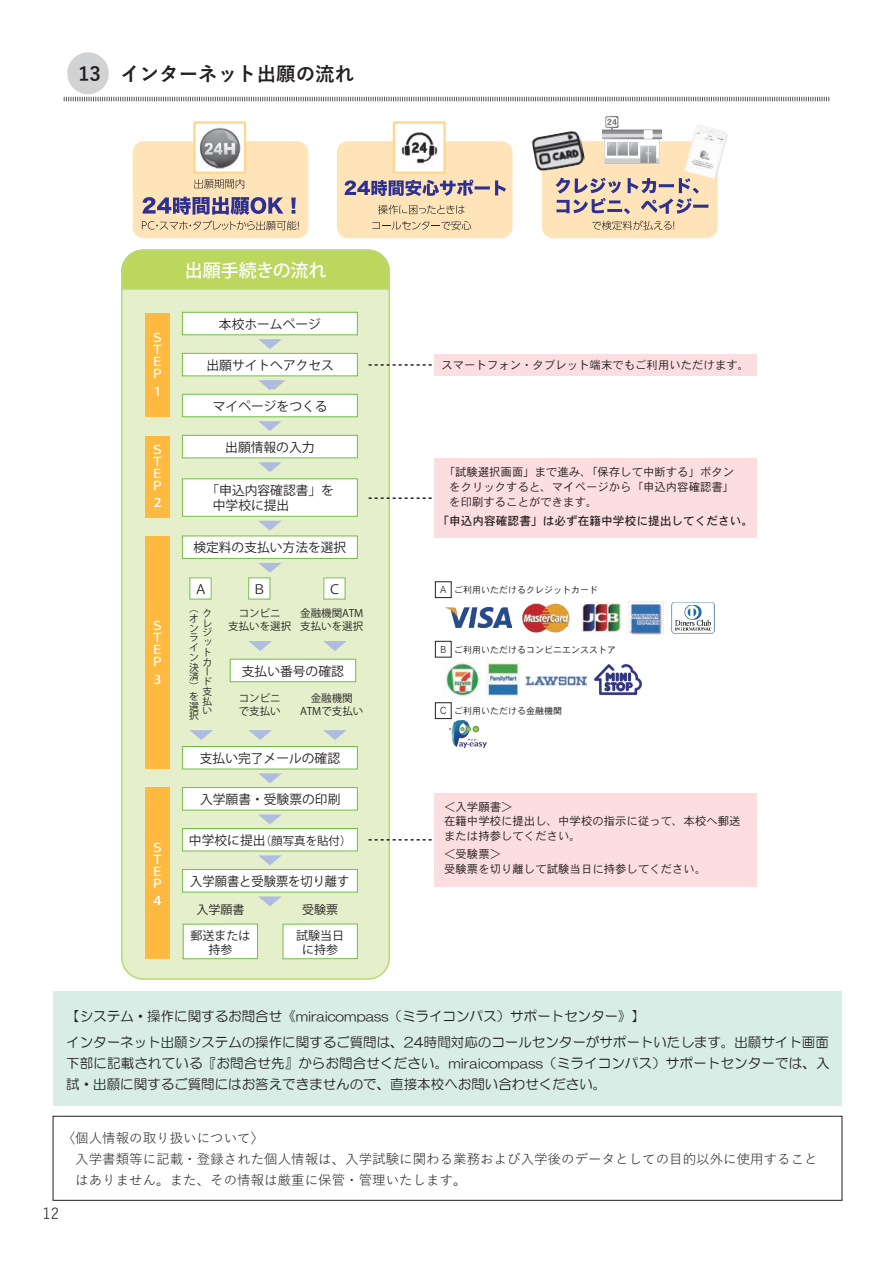
<style>
.page{position:relative;width:893px;height:1263px;background:#fff}
.page>*{position:absolute;margin:0;border:0;box-sizing:border-box;transform-origin:0 0}
.t1{font:700 19.5px "Yu Gothic";color:#231f20}
.t2{font:500 18px "Koz Go Pro";letter-spacing:-.01em;color:#fff}
.t3{font:15px "Yu Gothic";color:#231f20}
.t4{font:13.5px/25.5px "HG Maru Gothic MPRO";color:#231f20}
.t5{font:13.5px/21px "Yu Gothic";color:#231f20}
.t6{font:12.75px/15.3px "Koz Go Pro";color:#231f20;text-align:center}
.t7{font:12.75px "Koz Go Pro";color:#231f20;scale:.96 1}
.t8{font:12px/13.5px "Koz Go Pro";color:#231f20;text-align:center}
.t9{font:500 12px/12px "Koz Go Pro";color:#fff;text-align:justify}
.t10{font:11.7px "DFHS Gothic W5 WIN RKSJ H";color:#231f20}
.t11{font:11.55px "Koz Go Pro";color:#231f20}
.t12{font:11.4px/14.2px "DFHS Gothic W3 WIN RKSJ H";color:#231f20}
.t13{font:10.5px/12.6px "Koz Go Pro";color:#231f20;text-align:center}
.t14{font:9.75px/9.8px "Koz Go Pro";color:#231f20;text-align:justify}
.t15{font:9px "DFHS Gothic W3 WIN RKSJ H";color:#231f20}
.s1{font-size:48.75px;color:#d1d2d4}
.s2{font-size:12.75px}
.s3{font-size:9.9px}
</style>
<div class="page">
<div style="left:435px;top:354px;width:322px;height:22px;background:#fcdee1"></div>
<div style="left:435px;top:458px;width:322px;height:79px;background:#fcdee1"></div>
<div style="left:435px;top:793px;width:322px;height:93px;background:#fcdee1"></div>
<div style="left:122px;top:250px;width:267px;height:729px;background:#e5efcb;border-radius:21px"></div>
<div style="left:121px;top:250px;width:269px;height:730px;border:2px solid #bad874;border-radius:21px"></div>
<div style="left:182px;top:312px;width:175px;height:23px;background:#fff"></div>
<div style="left:182px;top:312px;width:176px;height:23px;border:1px solid #71bf44"></div>
<div style="left:182px;top:353px;width:175px;height:23px;background:#fff"></div>
<div style="left:182px;top:353px;width:176px;height:23px;border:1px solid #71bf44"></div>
<div style="left:182px;top:394px;width:175px;height:23px;background:#fff"></div>
<div style="left:182px;top:394px;width:176px;height:23px;border:1px solid #71bf44"></div>
<div style="left:182px;top:435px;width:175px;height:23px;background:#fff"></div>
<div style="left:182px;top:435px;width:176px;height:23px;border:1px solid #71bf44"></div>
<div style="left:182px;top:746px;width:175px;height:23px;background:#fff"></div>
<div style="left:182px;top:746px;width:176px;height:23px;border:1px solid #71bf44"></div>
<div style="left:182px;top:787px;width:175px;height:23px;background:#fff"></div>
<div style="left:182px;top:787px;width:176px;height:23px;border:1px solid #71bf44"></div>
<div style="left:182px;top:828px;width:175px;height:23px;background:#fff"></div>
<div style="left:182px;top:828px;width:176px;height:23px;border:1px solid #71bf44"></div>
<div style="left:182px;top:869px;width:175px;height:23px;background:#fff"></div>
<div style="left:182px;top:869px;width:176px;height:23px;border:1px solid #71bf44"></div>
<div style="left:183px;top:924px;width:75px;height:35px;background:#fff"></div>
<div style="left:183px;top:924px;width:75px;height:35px;border:1px solid #71bf44"></div>
<div style="left:283px;top:924px;width:74px;height:35px;background:#fff"></div>
<div style="left:283px;top:924px;width:75px;height:35px;border:1px solid #71bf44"></div>
<div style="left:182px;top:479px;width:175px;height:37px;background:#fff"></div>
<div style="left:182px;top:478px;width:176px;height:39px;border:1px solid #71bf44"></div>
<div style="left:182px;top:536px;width:175px;height:22px;background:#fff"></div>
<div style="left:182px;top:536px;width:176px;height:23px;border:1px solid #71bf44"></div>
<div style="left:190px;top:578px;width:21px;height:21px;background:#fff"></div>
<div style="left:249px;top:578px;width:21px;height:21px;background:#fff"></div>
<div style="left:248px;top:577px;width:22px;height:22px;border:1px solid #71bf44"></div>
<div style="left:324px;top:578px;width:21px;height:21px;background:#fff"></div>
<div style="left:230px;top:659px;width:126px;height:23px;background:#fff"></div>
<div style="left:230px;top:659px;width:126px;height:23px;border:1px solid #71bf44"></div>
<svg style="left:121px;top:249px;width:269px;height:41px;background:#bcd864"></svg>
<div style="left:53px;top:992px;width:789px;height:114px;background:#d7ede6"></div>
<div style="left:53px;top:1116px;width:789px;height:84px;border:1px solid #231f20"></div>
<div style="left:145px;top:313px;width:24px;height:103px;background:#fdb940"></div>
<div style="left:133px;top:141px;width:175px;height:97px;background:#fee4b8;border-radius:11px"></div>
<div style="left:337px;top:141px;width:176px;height:97px;background:#fee4b8;border-radius:11px"></div>
<div style="left:542px;top:141px;width:176px;height:97px;background:#fee4b8;border-radius:11px"></div>
<img style="left:196px;top:127px;width:47px;height:44px">
<div style="left:193px;top:121px;width:53px;height:53px;border:2px solid #fed68e"></div>
<img style="left:396px;top:132px;width:47px;height:39px">
<div style="left:393px;top:121px;width:53px;height:53px;border:2px solid #fed68e"></div>
<img style="left:603px;top:117px;width:58px;height:47px">
<img style="left:531px;top:131px;width:56px;height:47px">
<img style="left:684px;top:125px;width:44px;height:54px">
<svg style="left:142px;top:197px;width:157px;height:33px"></svg>
<svg style="left:194px;top:179px;width:50px;height:9px"></svg>
<svg style="left:345px;top:180px;width:161px;height:16px"></svg>
<svg style="left:372px;top:205px;width:99px;height:25px"></svg>
<svg style="left:555px;top:178px;width:153px;height:36px"></svg>
<svg style="left:592px;top:220px;width:82px;height:10px"></svg>
<div style="left:435px;top:581px;width:17px;height:17px;border:1px solid #231f20"></div>
<div style="left:435px;top:641px;width:17px;height:16px;border:1px solid #231f20"></div>
<div style="left:435px;top:702px;width:17px;height:17px;border:1px solid #231f20"></div>
<svg style="left:258px;top:339px;width:24px;height:10px"></svg>
<svg style="left:258px;top:421px;width:24px;height:10px"></svg>
<svg style="left:258px;top:462px;width:24px;height:10px"></svg>
<svg style="left:258px;top:380px;width:27px;height:10px"></svg>
<svg style="left:258px;top:773px;width:24px;height:10px"></svg>
<svg style="left:258px;top:814px;width:24px;height:10px"></svg>
<svg style="left:258px;top:855px;width:24px;height:10px"></svg>
<svg style="left:258px;top:896px;width:24px;height:10px"></svg>
<svg style="left:259px;top:521px;width:22px;height:10px"></svg>
<svg style="left:259px;top:563px;width:22px;height:10px"></svg>
<svg style="left:323px;top:641px;width:24px;height:10px"></svg>
<svg style="left:249px;top:641px;width:23px;height:10px"></svg>
<svg style="left:323px;top:730px;width:24px;height:10px"></svg>
<svg style="left:249px;top:730px;width:23px;height:10px"></svg>
<svg style="left:190px;top:730px;width:23px;height:10px"></svg>
<svg style="left:369px;top:364px;width:63px;height:2px"></svg>
<svg style="left:369px;top:497px;width:63px;height:2px"></svg>
<svg style="left:369px;top:839px;width:63px;height:1px"></svg>
<div style="left:145px;top:436px;width:24px;height:81px;background:#fdb940"></div>
<div style="left:145px;top:787px;width:24px;height:172px;background:#fdb940"></div>
<div style="left:145px;top:536px;width:24px;height:233px;background:#fdb940"></div>
<img style="left:486px;top:660px;width:34px;height:38px">
<img style="left:582px;top:602px;width:39px;height:30px">
<img style="left:526px;top:676px;width:60px;height:10px">
<img style="left:522px;top:603px;width:48px;height:30px">
<img style="left:593px;top:663px;width:49px;height:33px">
<img style="left:443px;top:662px;width:36px;height:35px">
<img style="left:446px;top:607px;width:65px;height:20px">
<img style="left:671px;top:602px;width:44px;height:32px">
<img style="left:450px;top:720px;width:37px;height:28px">
<img style="left:628px;top:601px;width:35px;height:33px">
<svg style="left:63px;top:96px;width:767px;height:6px"></svg>
<h1 class="t1" style="left:64px;top:63px;width:292px"><span class="s1">●</span>13　インターネット出願の流れ</h1>
<p class="t9" style="left:152px;top:333px;width:11px">ＳＴＥＰ</p>
<p class="t9" style="left:152px;top:386px;width:9px">１</p>
<p class="t9" style="left:152px;top:444px;width:11px">ＳＴＥＰ</p>
<p class="t9" style="left:152px;top:497px;width:11px">２</p>
<p class="t9" style="left:152px;top:620px;width:11px">ＳＴＥＰ</p>
<p class="t9" style="left:152px;top:674px;width:11px">３</p>
<p class="t9" style="left:152px;top:842px;width:11px">ＳＴＥＰ</p>
<p class="t9" style="left:152px;top:895px;width:11px">４</p>
<h2 class="t2" style="left:185px;top:259px;width:143px">出願手続きの流れ</h2>
<p class="t6" style="left:219px;top:317px;width:103px">本校ホームページ</p>
<p class="t6" style="left:207px;top:358px;width:129px">出願サイトへアクセス</p>
<p class="t6" style="left:213px;top:399px;width:116px">マイページをつくる</p>
<p class="t6" style="left:225px;top:440px;width:91px">出願情報の入力</p>
<p class="t6" style="left:207px;top:483px;width:129px">「申込内容確認書」を中学校に提出　　　</p>
<p class="t6" style="left:193px;top:540px;width:154px">検定料の支払い方法を選択</p>
<p class="t6" style="left:194px;top:582px;width:14px">Ａ</p>
<p class="t6" style="left:253px;top:582px;width:14px">Ｂ</p>
<p class="t6" style="left:328px;top:582px;width:14px">Ｃ</p>
<p class="t13" style="left:228px;top:607px;width:64px">コンビニ<br>支払いを選択</p>
<p class="t13" style="left:300px;top:607px;width:65px;text-align:left">金融機関ATM支払いを選択</p>
<p class="t14" style="left:189px;top:604px;width:11px">（オンライン決済）を選択</p>
<p class="t14" style="left:203px;top:609px;width:11px;text-align:left">クレジットカード支払い</p>
<p class="t6" style="left:242px;top:664px;width:103px">支払い番号の確認</p>
<p class="t13" style="left:239px;top:692px;width:43px;text-align:left">コンビニで支払い</p>
<p class="t13" style="left:300px;top:692px;width:65px">金融機関<br>ATMで支払い</p>
<p class="t6" style="left:200px;top:751px;width:142px">支払い完了メールの確認</p>
<p class="t6" style="left:200px;top:792px;width:142px">入学願書・受験票の印刷</p>
<p class="t11" style="left:189px;top:833px;width:164px"><span class="s2">中学校に提出</span>（顔写真を貼付）</p>
<p class="t7" style="left:190px;top:873px;width:167px">入学願書と受験票を切り離す</p>
<p class="t8" style="left:196px;top:903px;width:49px">入学願書</p>
<p class="t8" style="left:190px;top:929px;width:61px">郵送または持参</p>
<p class="t8" style="left:302px;top:903px;width:37px">受験票</p>
<p class="t8" style="left:296px;top:929px;width:49px">試験当日に持参</p>
<p class="t12" style="left:441px;top:358px;width:309px">スマートフォン・タブレット端末でもご利用いただけます。</p>
<p class="t12" style="left:449px;top:464px;width:286px;line-height:15px;text-align:justify;text-indent:-6px">「試験選択画面」まで進み、「保存して中断する」ボタンをクリックすると、マイページから「申込内容確認書」を印刷することができます。</p>
<p class="t10" style="left:437px;top:515px;width:317px">「申込内容確認書」は必ず在籍中学校に提出してください。</p>
<p class="t15" style="left:439px;top:586px;width:161px"><span class="s3">Ａ</span> ご利用いただけるクレジットカード</p>
<p class="t15" style="left:439px;top:645px;width:179px"><span class="s3">Ｂ</span> ご利用いただけるコンビニエンスストア</p>
<p class="t15" style="left:439px;top:707px;width:125px"><span class="s3">Ｃ</span> ご利用いただける金融機関</p>
<p class="t12" style="left:444px;top:800px;width:298px">＜入学願書＞<br>在籍中学校に提出し、中学校の指示に従って、本校へ郵送または持参してください。</p>
<p class="t12" style="left:444px;top:847px;width:264px">＜受験票＞<br>受験票を切り離して試験当日に持参してください。</p>
<p class="t4" style="left:66px;top:1003px;width:764px">【システム・操作に関するお問合せ《miraicompass（ミライコンパス）サポートセンター》】<br>インターネット出願システムの操作に関するご質問は、24時間対応のコールセンターがサポートいたします。出願サイト画面</p>
<p class="t4" style="left:66px;top:1052px;width:765px;line-height:21px">下部に記載されている『お問合せ先』からお問合せください。miraicompass（ミライコンパス）サポートセンターでは、入試・出願に関するご質問にはお答えできませんので、直接本校へお問い合わせください。</p>
<p class="t3" style="left:43px;top:1199px;width:18px">12</p>
<p class="t5" style="left:75px;top:1126px;width:744px;text-indent:-14px">〈個人情報の取り扱いについて〉<br>入学書類等に記載・登録された個人情報は、入学試験に関わる業務および入学後のデータとしての目的以外に使用することはありません。また、その情報は厳重に保管・管理いたします。</p>
</div>
